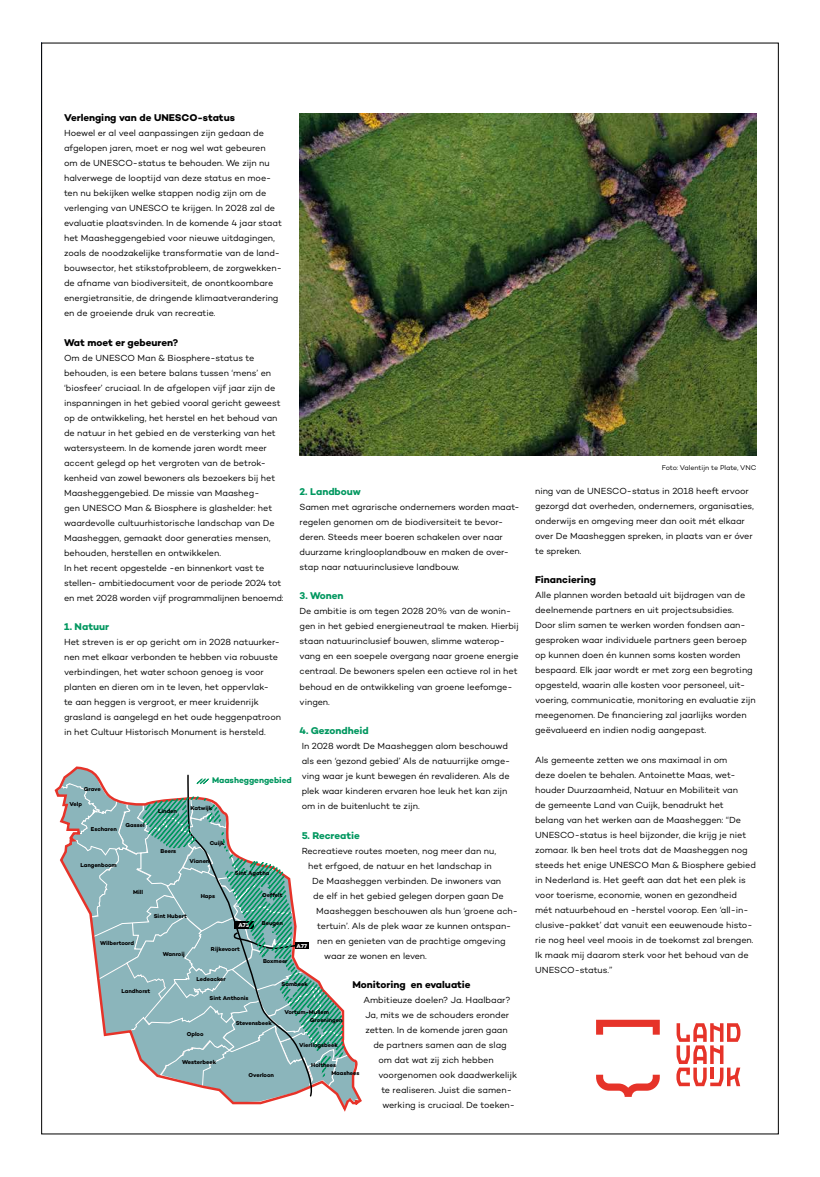
<style>
.page{position:relative;width:820px;height:1177px;background:#fff}
.page>*{position:absolute;margin:0;border:0;box-sizing:border-box;transform-origin:0 0}
.t1{font:700 10px "Campton";color:#000}
.t2{font:700 10px "Campton";color:#00975f}
.t3{font:9px/15px "Campton";letter-spacing:-.005em;color:#000}
.t4{font:700 8.4px "Campton";letter-spacing:-.005em;color:#00975f}
.t5{font:7px "Campton";letter-spacing:-.005em;color:#000}
.t6{font:700 5.8px "Campton";color:#000}
.t7{font:700 5.8px "Campton";color:#fff}
</style>
<div class="page">
<svg style="left:596px;top:1019px;width:63px;height:15px"></svg>
<svg style="left:596px;top:1074px;width:63px;height:22px"></svg>
<svg style="left:676px;top:1023px;width:64px;height:63px"></svg>
<img style="left:299px;top:113px;width:457px;height:342px">
<svg style="left:54px;top:767px;width:307px;height:343px"></svg>
<p class="t1" style="left:64px;top:111px;width:172px">Verlenging van de UNESCO-status</p>
<p class="t3" style="left:64px;top:125px;width:219px">Hoewel er al veel aanpassingen zijn gedaan de afgelopen jaren, moet er nog wel wat gebeuren<br>om de UNESCO-status te behouden. We zijn nu halverwege de looptijd van deze status en moe&shy;ten nu bekijken welke stappen nodig zijn om de verlenging van UNESCO te krijgen. In 2028 zal de evaluatie plaatsvinden. In de komende 4 jaar staat het Maasheggengebied voor nieuwe uitdagingen, zoals de noodzakelijke transformatie van de land&shy;bouwsector, het stikstofprobleem, de zorgwekken&shy;de afname van biodiversiteit, de onontkoombare energietransitie, de dringende klimaatverandering en de groeiende druk van recreatie.</p>
<p class="t1" style="left:64px;top:336px;width:116px">Wat moet er gebeuren?</p>
<p class="t3" style="left:64px;top:350px;width:221px">Om de UNESCO Man &amp; Biosphere-status te behouden, is een betere balans tussen ‘mens’ en ‘biosfeer’ cruciaal. In de afgelopen vijf jaar zijn de inspanningen in het gebied vooral gericht geweest op de ontwikkeling, het herstel en het behoud van de natuur in het gebied en de versterking van het watersysteem. In de komende jaren wordt meer accent gelegd op het vergroten van de betrok&shy;kenheid van zowel bewoners als bezoekers bij het Maasheggengebied. De missie van Maasheg-<br>gen UNESCO Man &amp; Biosphere is glashelder: het waardevolle cultuurhistorische landschap van De Maasheggen, gemaakt door generaties mensen, behouden, herstellen en ontwikkelen.<br>In het recent opgestelde -en binnenkort vast te stellen- ambitiedocument voor de periode 2024 tot en met 2028 worden vijf programmalijnen benoemd:</p>
<p class="t2" style="left:64px;top:620px;width:47px">1. Natuur</p>
<p class="t3" style="left:64px;top:634px;width:218px">Het streven is er op gericht om in 2028 natuurker&shy;nen met elkaar verbonden te hebben via robuuste verbindingen, het water schoon genoeg is voor planten en dieren om in te leven, het oppervlak-<br>te aan heggen is vergroot, er meer kruidenrijk grasland is aangelegd en het oude heggenpatroon in het Cultuur Historisch Monument is hersteld.</p>
<p class="t2" style="left:299px;top:485px;width:63px">2. Landbouw</p>
<p class="t3" style="left:299px;top:499px;width:221px">Samen met agrarische ondernemers worden maat&shy;regelen genomen om de biodiversiteit te bevor&shy;deren. Steeds meer boeren schakelen over naar duurzame kringlooplandbouw en maken de over&shy;stap naar natuurinclusieve landbouw.</p>
<p class="t2" style="left:299px;top:589px;width:46px">3. Wonen</p>
<p class="t3" style="left:299px;top:603px;width:220px">De ambitie is om tegen 2028 20% van de wonin&shy;gen in het gebied energieneutraal te maken. Hierbij staan natuurinclusief bouwen, slimme waterop&shy;vang en een soepele overgang naar groene energie centraal. De bewoners spelen een actieve rol in het behoud en de ontwikkeling van groene leefomge&shy;vingen.</p>
<p class="t2" style="left:299px;top:724px;width:71px">4. Gezondheid</p>
<p class="t3" style="left:301px;top:738px;width:210px">In 2028 wordt De Maasheggen alom beschouwd als een ‘gezond gebied’ Als de natuurrijke omge&shy;ving waar je kunt bewegen én revalideren. Als de plek waar kinderen ervaren hoe leuk het kan zijn om in de buitenlucht te zijn.</p>
<p class="t2" style="left:301px;top:828px;width:60px">5. Recreatie</p>
<p class="t3" style="left:301px;top:842px;width:196px">Recreatieve routes moeten, nog meer dan nu,</p>
<p class="t3" style="left:308px;top:857px;width:185px">het erfgoed, de natuur en het landschap in</p>
<p class="t3" style="left:312px;top:872px;width:190px">De Maasheggen verbinden. De inwoners van</p>
<p class="t3" style="left:313px;top:887px;width:192px">de elf in het gebied gelegen dorpen gaan De</p>
<p class="t3" style="left:316px;top:902px;width:203px">Maasheggen beschouwen als hun ‘groene ach-</p>
<p class="t3" style="left:317px;top:917px;width:195px">tertuin’. Als de plek waar ze kunnen ontspan-</p>
<p class="t3" style="left:317px;top:932px;width:190px">nen en genieten van de prachtige omgeving</p>
<p class="t3" style="left:324px;top:947px;width:104px">waar ze wonen en leven.</p>
<p class="t1" style="left:352px;top:978px;width:120px">Monitoring en evaluatie</p>
<p class="t3" style="left:363px;top:992px;width:149px">Ambitieuze doelen? Ja. Haalbaar?</p>
<p class="t3" style="left:365px;top:1007px;width:145px">Ja, mits we de schouders eronder</p>
<p class="t3" style="left:365px;top:1022px;width:144px">zetten. In de komende jaren gaan</p>
<p class="t3" style="left:373px;top:1037px;width:135px">de partners samen aan de slag</p>
<p class="t3" style="left:378px;top:1052px;width:117px">om dat wat zij zich hebben</p>
<p class="t3" style="left:378px;top:1067px;width:140px">voorgenomen ook daadwerkelijk</p>
<p class="t3" style="left:381px;top:1082px;width:132px">te realiseren. Juist die samen-</p>
<p class="t3" style="left:382px;top:1097px;width:134px">werking is cruciaal. De toeken-</p>
<p class="t4" style="left:212px;top:774px;width:81px">Maasheggengebied</p>
<p class="t6" style="left:84px;top:785px;width:19px">Grave</p>
<p class="t6" style="left:91px;top:825px;width:27px">Escharen</p>
<p class="t6" style="left:70px;top:800px;width:14px">Velp</p>
<p class="t6" style="left:190px;top:804px;width:23px">Katwijk</p>
<p class="t6" style="left:158px;top:807px;width:20px">Linden</p>
<p class="t6" style="left:125px;top:821px;width:21px">Gassel</p>
<p class="t6" style="left:210px;top:839px;width:16px">Cuijk</p>
<p class="t6" style="left:160px;top:847px;width:17px">Beers</p>
<p class="t6" style="left:189px;top:857px;width:22px">Vianen</p>
<p class="t6" style="left:80px;top:861px;width:38px">Langenboom</p>
<p class="t6" style="left:235px;top:869px;width:36px">Sint Agatha</p>
<p class="t6" style="left:133px;top:888px;width:11px">Mill</p>
<p class="t6" style="left:262px;top:891px;width:22px">Oeffelt</p>
<p class="t6" style="left:201px;top:892px;width:16px">Haps</p>
<p class="t6" style="left:154px;top:912px;width:34px">Sint Hubert</p>
<p class="t6" style="left:163px;top:949px;width:23px">Wanroij</p>
<p class="t6" style="left:262px;top:919px;width:22px">Beugen</p>
<p class="t7" style="left:238px;top:921px;width:12px">A73</p>
<p class="t6" style="left:100px;top:938px;width:36px">Wilbertoord</p>
<p class="t7" style="left:296px;top:942px;width:12px">A77</p>
<p class="t6" style="left:211px;top:945px;width:30px">Rijkevoort</p>
<p class="t6" style="left:263px;top:957px;width:26px">Boxmeer</p>
<p class="t6" style="left:196px;top:975px;width:31px">Ledeacker</p>
<p class="t6" style="left:281px;top:980px;width:28px">Sambeek</p>
<p class="t6" style="left:121px;top:987px;width:30px">Landhorst</p>
<p class="t6" style="left:209px;top:993px;width:40px">Sint Anthonis</p>
<p class="t6" style="left:284px;top:1008px;width:46px">Vortum-Mullem</p>
<p class="t6" style="left:310px;top:1016px;width:34px">Groeningen</p>
<p class="t6" style="left:235px;top:1019px;width:38px">Stevensbeek</p>
<p class="t6" style="left:187px;top:1030px;width:18px">Oploo</p>
<p class="t6" style="left:299px;top:1041px;width:40px">Vierlingsbeek</p>
<p class="t6" style="left:182px;top:1058px;width:35px">Westerbeek</p>
<p class="t6" style="left:311px;top:1061px;width:27px">Holthees</p>
<p class="t6" style="left:331px;top:1069px;width:30px">Maashees</p>
<p class="t6" style="left:248px;top:1071px;width:27px">Overloon</p>
<p class="t5" style="left:661px;top:463px;width:96px">Foto: Valentijn te Plate, VNC</p>
<p class="t3" style="left:535px;top:483px;width:220px">ning van de UNESCO-status in 2018 heeft ervoor gezorgd dat overheden, ondernemers, organisaties, onderwijs en omgeving meer dan ooit mét elkaar over De Maasheggen spreken, in plaats van er óver te spreken.</p>
<p class="t1" style="left:535px;top:573px;width:62px">Financiering</p>
<p class="t3" style="left:535px;top:587px;width:222px">Alle plannen worden betaald uit bijdragen van de deelnemende partners en uit projectsubsidies.<br>Door slim samen te werken worden fondsen aan&shy;gesproken waar individuele partners geen beroep op kunnen doen én kunnen soms kosten worden bespaard. Elk jaar wordt er met zorg een begroting opgesteld, waarin alle kosten voor personeel, uit&shy;voering, communicatie, monitoring en evaluatie zijn meegenomen. De financiering zal jaarlijks worden geëvalueerd en indien nodig aangepast.</p>
<p class="t3" style="left:535px;top:752px;width:222px">Als gemeente zetten we ons maximaal in om<br>deze doelen te behalen. Antoinette Maas, wet&shy;houder Duurzaamheid, Natuur en Mobiliteit van<br>de gemeente Land van Cuijk, benadrukt het<br>belang van het werken aan de Maasheggen: “De UNESCO-status is heel bijzonder, die krijg je niet zomaar. Ik ben heel trots dat de Maasheggen nog steeds het enige UNESCO Man &amp; Biosphere gebied in Nederland is. Het geeft aan dat het een plek is voor toerisme, economie, wonen en gezondheid mét natuurbehoud en -herstel voorop. Een ‘all-in&shy;clusive-pakket’ dat vanuit een eeuwenoude histo&shy;rie nog heel veel moois in de toekomst zal brengen.<br>Ik maak mij daarom sterk voor het behoud van de UNESCO-status.”</p>
</div>
